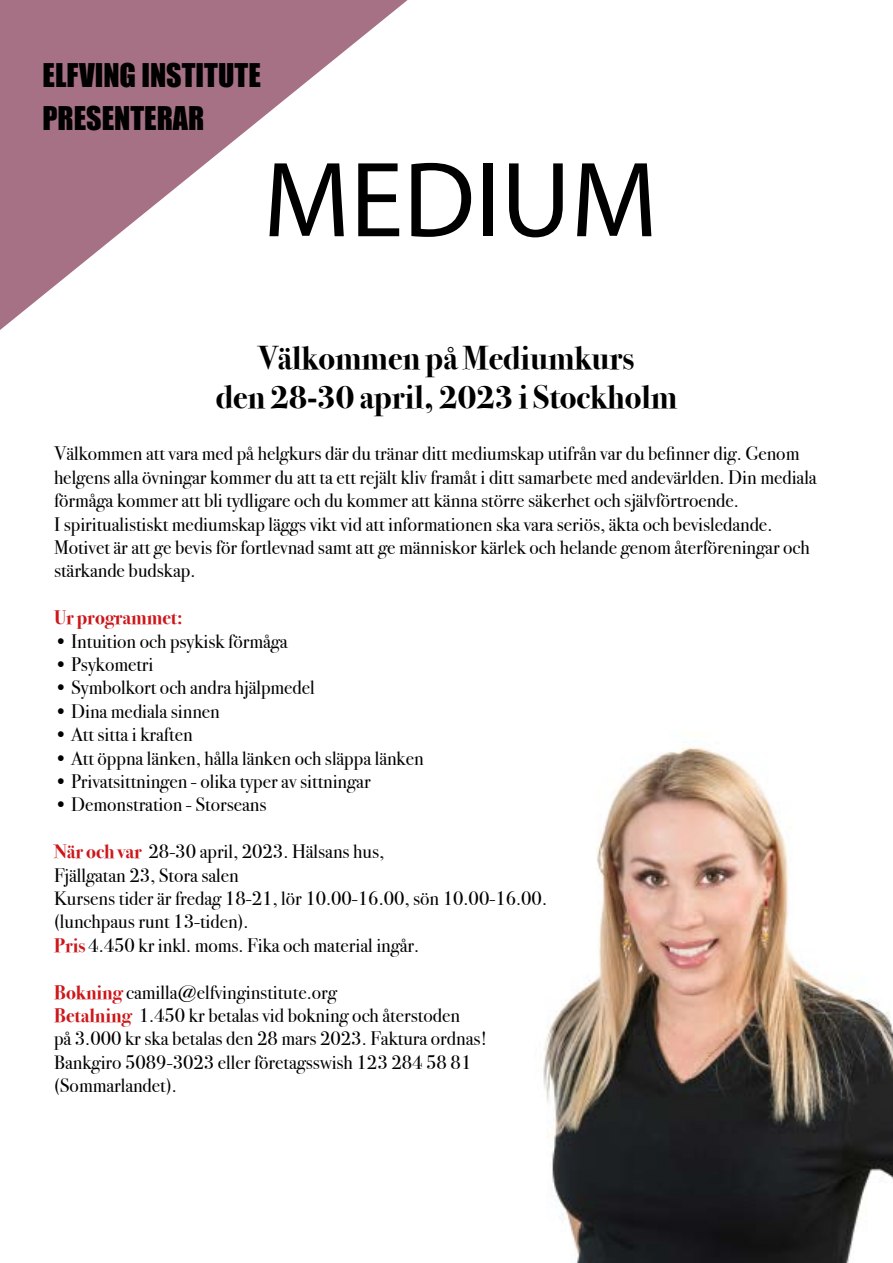
<style>
.page{position:relative;width:893px;height:1263px;background:#fff}
.page>*{position:absolute;margin:0;border:0;box-sizing:border-box;transform-origin:0 0}
.t1{font:108px "Myriad Pro";color:#000}
.t2{font:700 33px/39.6px "Bodoni Svty Two ITCTT";color:#000;text-align:center}
.t3{font:30px/43.5px "Impact";color:#000}
.t4{font:19.5px/23.4px "Bodoni Svty Two ITCTT";color:#000}
.t5{font:700 19.5px "Bodoni Svty Two ITCTT";color:#cd171a}
.s1{font-weight:700;color:#cd171a}
</style>
<div class="page">
<img style="left:543px;top:746px;width:350px;height:516px">
<svg style="left:0;top:0;width:408px;height:330px;fill:#a87488"></svg>
<h3 class="t3" style="left:43px;top:52px;width:220px">ELFVING INSTITUTE<br>PRESENTERAR</h3>
<h1 class="t1" style="left:263px;top:133px;width:396px">MEDIUM</h1>
<h2 class="t2" style="left:216px;top:335px;width:463px">Välkommen på Mediumkurs<br>den 28-30 april, 2023 i Stockholm</h2>
<p class="t4" style="left:54px;top:440px;width:764px">Välkommen att vara med på helgkurs där du tränar ditt mediumskap utifrån var du befinner dig. Genom helgens alla övningar kommer du att ta ett rejält kliv framåt i ditt samarbete med andevärlden. Din mediala förmåga kommer att bli tydligare och du kommer att känna större säkerhet och självförtroende.<br>I spiritualistiskt mediumskap läggs vikt vid att informationen ska vara seriös, äkta och bevisledande.<br>Motivet är att ge bevis för fortlevnad samt att ge människor kärlek och helande genom återföreningar och stärkande budskap.</p>
<p class="t5" style="left:54px;top:601px;width:130px">Ur programmet:</p>
<p class="t4" style="left:54px;top:627px;width:235px">• Intuition och psykisk förmåga</p>
<p class="t4" style="left:54px;top:651px;width:101px">• Psykometri</p>
<p class="t4" style="left:54px;top:674px;width:262px">• Symbolkort och andra hjälpmedel</p>
<p class="t4" style="left:54px;top:697px;width:167px">• Dina mediala sinnen</p>
<p class="t4" style="left:54px;top:721px;width:140px">• Att sitta i kraften</p>
<p class="t4" style="left:54px;top:744px;width:371px">• Att öppna länken, hålla länken och släppa länken</p>
<p class="t4" style="left:54px;top:768px;width:318px">• Privatsittningen - olika typer av sittningar</p>
<p class="t4" style="left:54px;top:791px;width:214px">• Demonstration - Storseans</p>
<p class="t4" style="left:54px;top:838px;width:495px"><span class="s1">När och var</span> 28-30 april, 2023. Hälsans hus,<br>Fjällgatan 23, Stora salen<br>Kursens tider är fredag 18-21, lör 10.00-16.00, sön 10.00-16.00. (lunchpaus runt 13-tiden).<br><span class="s1">Pris</span> 4.450 kr inkl. moms. Fika och material ingår.</p>
<p class="t4" style="left:54px;top:978px;width:435px"><span class="s1">Bokning</span> camilla@elfvinginstitute.org<br><span class="s1">Betalning</span> 1.450 kr betalas vid bokning och återstoden<br>på 3.000 kr ska betalas den 28 mars 2023. Faktura ordnas!<br>Bankgiro 5089-3023 eller företagsswish 123 284 58 81 (Sommarlandet).</p>
</div>
